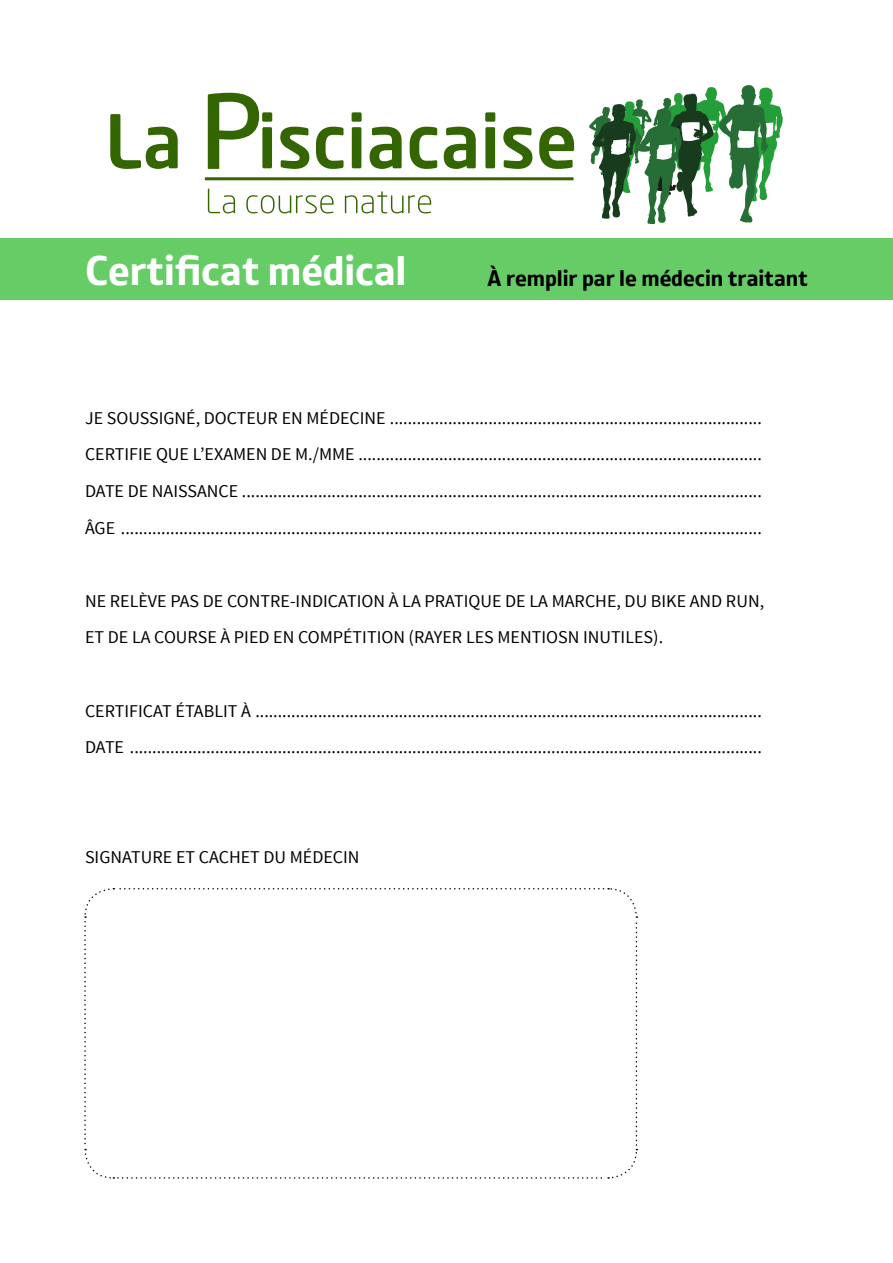
<style>
.page{position:relative;width:893px;height:1263px;background:#fff}
.page>*{position:absolute;margin:0;border:0;box-sizing:border-box;transform-origin:0 0}
.t1{font:700 41.4px "XXII Centar";color:#fff}
.t2{font:700 22.5px "XXII Centar";color:#000}
.t3{font:18px/36.6px "Source Sans Pro";color:#000}
</style>
<div class="page">
<svg style="left:110px;top:114px;width:68px;height:55px"></svg>
<svg style="left:208px;top:93px;width:64px;height:76px"></svg>
<svg style="left:280px;top:127px;width:29px;height:42px"></svg>
<svg style="left:316px;top:127px;width:28px;height:42px"></svg>
<svg style="left:352px;top:112px;width:10px;height:56px"></svg>
<svg style="left:370px;top:127px;width:32px;height:42px"></svg>
<svg style="left:410px;top:127px;width:27px;height:42px"></svg>
<svg style="left:444px;top:127px;width:32px;height:42px"></svg>
<svg style="left:485px;top:112px;width:10px;height:56px"></svg>
<svg style="left:503px;top:127px;width:29px;height:42px"></svg>
<svg style="left:539px;top:127px;width:35px;height:42px"></svg>
<svg style="left:208px;top:189px;width:27px;height:24px"></svg>
<svg style="left:246px;top:195px;width:88px;height:18px"></svg>
<svg style="left:345px;top:191px;width:86px;height:22px"></svg>
<hr style="left:205px;top:177px;width:369px;height:3px;background:#360">
<svg style="left:589px;top:85px;width:194px;height:139px"></svg>
<div style="left:0;top:238px;width:893px;height:62px;background:#6c6"></div>
<svg style="left:84px;top:888px;width:554px;height:291px"></svg>
<h1 class="t1" style="left:85px;top:244px;width:323px">Certificat médical</h1>
<p class="t2" style="left:487px;top:264px;width:322px">À remplir par le médecin traitant</p>
<p class="t3" style="left:85px;top:400px;width:678px;text-align:justify">JE SOUSSIGNÉ, DOCTEUR EN MÉDECINE ...................................................................................<br>CERTIFIE QUE L’EXAMEN DE M./M ME ..........................................................................................<br>DATE DE NAISSANCE ....................................................................................................................<br>ÂGE ...............................................................................................................................................</p>
<p class="t3" style="left:85px;top:583px;width:681px">NE RELÈVE PAS DE CONTRE-INDICATION À LA PRATIQUE DE LA MARCHE, DU BIKE AND RUN,<br>ET DE LA COURSE À PIED EN COMPÉTITION (RAYER LES MENTIOSN INUTILES).</p>
<p class="t3" style="left:85px;top:693px;width:678px">CERTIFICAT ÉTABLIT À .................................................................................................................<br>DATE .............................................................................................................................................</p>
<p class="t3" style="left:85px;top:839px;width:276px">SIGNATURE ET CACHET DU MÉDECIN</p>
</div>
